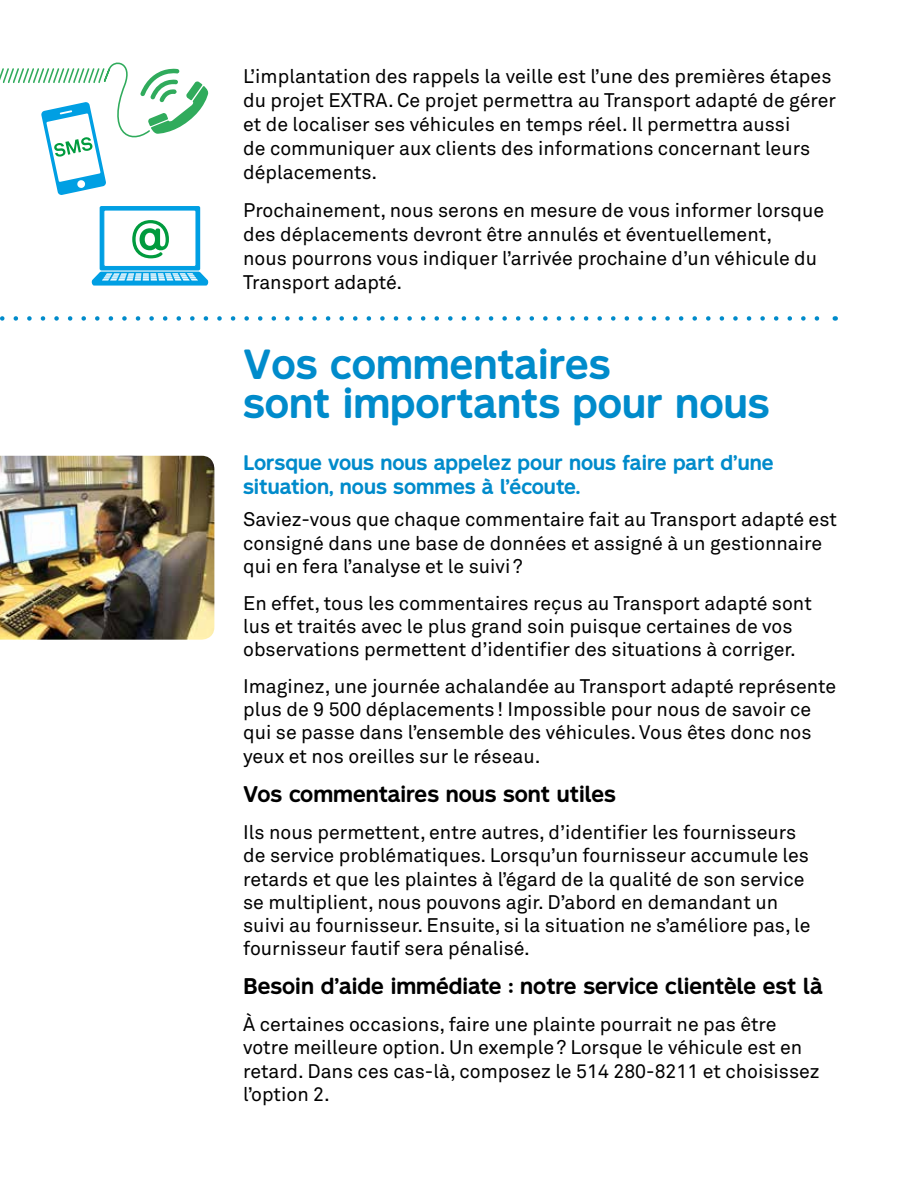
<style>
.page{position:relative;width:918px;height:1188px;background:#fff}
.page>*{position:absolute;margin:0;border:0;box-sizing:border-box;transform-origin:0 0}
.t1{font:700 39px/39px "STM Montreal";color:#008bcb}
.t2{font:700 21px "STM Montreal";color:#000}
.t3{font:19.5px/23.2px "Akkurat";color:#000}
.t4{font:700 19.5px/24px "STM Montreal";color:#008bcb}
</style>
<div class="page">
<svg style="left:0;top:316px;width:820px;height:5px"></svg>
<img style="left:0;top:456px;width:214px;height:184px">
<svg style="left:0;top:62px;width:209px;height:133px"></svg>
<div style="left:100px;top:206px;width:100px;height:65px;background:#009fe3;border-radius:2px"></div>
<div style="left:104px;top:210px;width:92px;height:56px;background:#fff;border-radius:2px"></div>
<div style="left:104px;top:210px;width:92px;height:57px;border:1px solid #009fe3;border-radius:2px"></div>
<svg style="left:92px;top:272px;width:116px;height:14px;background:#54beec"></svg>
<svg style="left:132px;top:220px;width:37px;height:38px"></svg>
<p class="t3" style="left:243px;top:64px;width:594px;line-height:24px">L’implantation des rappels la veille est l’une des premières étapes du projet EXTRA. Ce projet permettra au Transport adapté de gérer et de localiser ses véhicules en temps réel. Il permettra aussi<br>de communiquer aux clients des informations concernant leurs déplacements.</p>
<p class="t3" style="left:243px;top:197px;width:583px;line-height:24px">Prochainement, nous serons en mesure de vous informer lorsque des déplacements devront être annulés et éventuellement,<br>nous pourrons vous indiquer l’arrivée prochaine d’un véhicule du Transport adapté.</p>
<h1 class="t1" style="left:243px;top:344px;width:528px">Vos commentaires<br>sont importants pour nous</h1>
<p class="t4" style="left:243px;top:450px;width:532px">Lorsque vous nous appelez pour nous faire part d’une situation, nous sommes à l’écoute.</p>
<p class="t3" style="left:243px;top:508px;width:595px">Saviez-vous que chaque commentaire fait au Transport adapté est consigné dans une base de données et assigné à un gestionnaire qui en fera l’analyse et le suivi?</p>
<p class="t3" style="left:243px;top:591px;width:570px">En effet, tous les commentaires reçus au Transport adapté sont lus et traités avec le plus grand soin puisque certaines de vos observations permettent d’identifier des situations à corriger.</p>
<p class="t3" style="left:243px;top:674px;width:595px">Imaginez, une journée achalandée au Transport adapté représente plus de 9 500 déplacements! Impossible pour nous de savoir ce qui se passe dans l’ensemble des véhicules. Vous êtes donc nos yeux et nos oreilles sur le réseau.</p>
<p class="t2" style="left:243px;top:781px;width:374px">Vos commentaires nous sont utiles</p>
<p class="t3" style="left:243px;top:820px;width:569px">Ils nous permettent, entre autres, d’identifier les fournisseurs de service problématiques. Lorsqu’un fournisseur accumule les retards et que les plaintes à l’égard de la qualité de son service se multiplient, nous pouvons agir. D’abord en demandant un suivi au fournisseur. Ensuite, si la situation ne s’améliore pas, le fournisseur fautif sera pénalisé.</p>
<p class="t2" style="left:243px;top:973px;width:581px">Besoin d’aide immédiate : notre service clientèle est là</p>
<p class="t3" style="left:243px;top:1012px;width:578px">À certaines occasions, faire une plainte pourrait ne pas être votre meilleure option. Un exemple? Lorsque le véhicule est en retard. Dans ces cas-là, composez le 514 280-8211 et choisissez l’option 2.</p>
</div>
